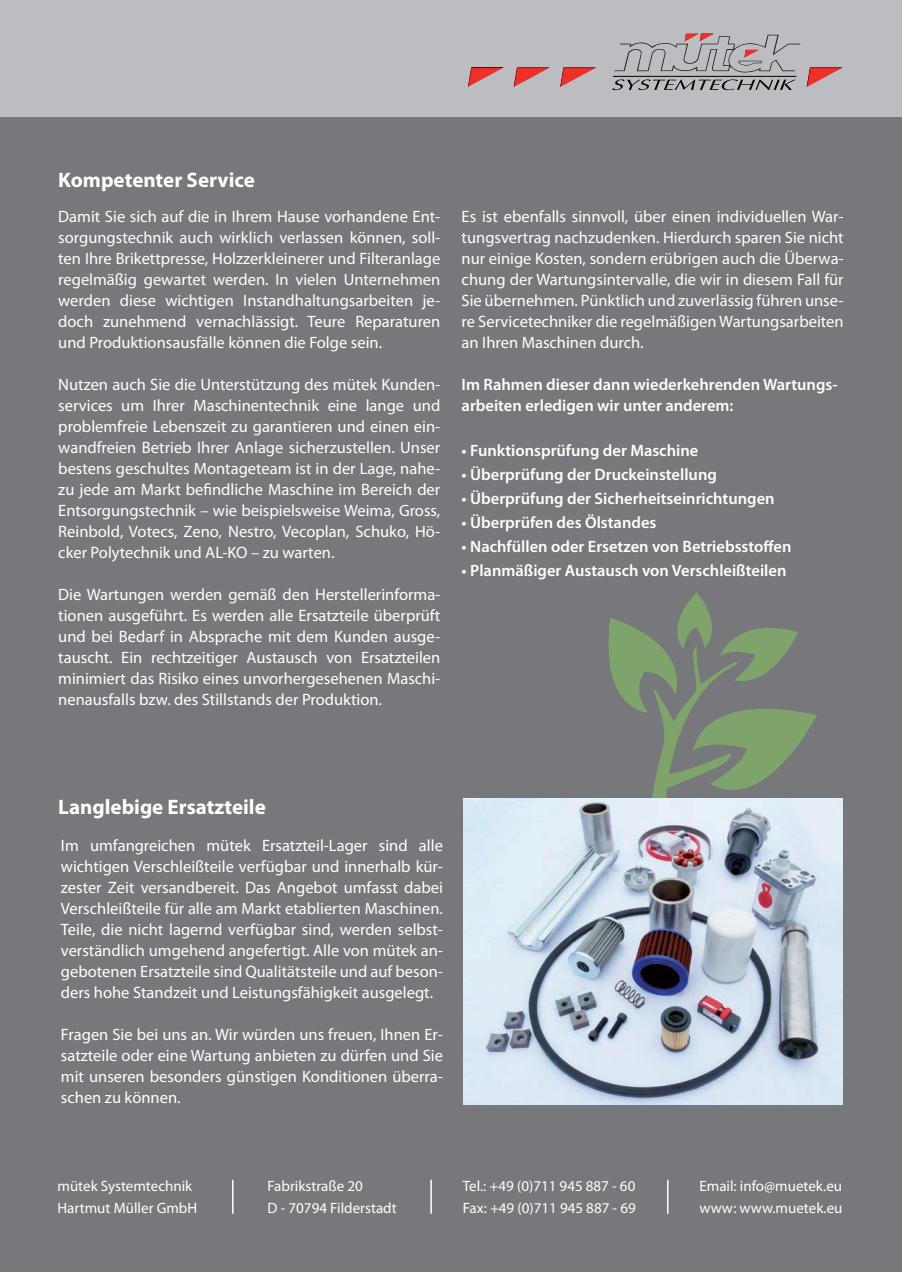
<style>
.page{position:relative;width:902px;height:1272px;background:#fff}
.page>*{position:absolute;margin:0;border:0;box-sizing:border-box;transform-origin:0 0}
.t1{font:700 21px "Myriad Pro";color:#fff}
.t2{font:16.5px/21px "Myriad Pro";color:#fff;text-align:justify}
.t3{font:600 16.5px/21px "Myriad Pro";color:#fff}
.t4{font:15px/22.5px "Myriad Pro";color:#fff}
</style>
<div class="page">
<div style="left:0;top:0;width:901px;height:121px;background:#bcbdc0"></div>
<div style="left:0;top:118px;width:901px;height:1153px;background:#76787b"></div>
<svg style="left:612px;top:34px;width:231px;height:56px"></svg>
<svg style="left:468px;top:67px;width:128px;height:20px"></svg>
<svg style="left:608px;top:592px;width:208px;height:206px"></svg>
<hr style="left:430px;top:1179px;width:2px;height:34px;background:#fff">
<hr style="left:667px;top:1179px;width:1px;height:34px;background:#fff">
<hr style="left:232px;top:1179px;width:1px;height:34px;background:#fff">
<img style="left:463px;top:798px;width:379px;height:306px">
<p class="t1" style="left:58px;top:166px;width:198px">Kompetenter Service</p>
<p class="t2" style="left:58px;top:205px;width:383px">Damit Sie sich auf die in Ihrem Hause vorhandene Ent&shy;sorgungstechnik auch wirklich verlassen können, soll&shy;ten Ihre Brikettpresse, Holzzerkleinerer und Filteranlage regelmäßig gewartet werden. In vielen Unternehmen werden diese wichtigen Instandhaltungsarbeiten je&shy;doch zunehmend vernachlässigt. Teure Reparaturen und Produktionsausfälle können die Folge sein.</p>
<p class="t2" style="left:58px;top:374px;width:383px">Nutzen auch Sie die Unterstützung des mütek Kunden&shy;services um Ihrer Maschinentechnik eine lange und problemfreie Lebenszeit zu garantieren und einen ein&shy;wandfreien Betrieb Ihrer Anlage sicherzustellen. Unser bestens geschultes Montageteam ist in der Lage, nahe&shy;zu jede am Markt befindliche Maschine im Bereich der Entsorgungstechnik – wie beispielsweise Weima, Gross, Reinbold, Votecs, Zeno, Nestro, Vecoplan, Schuko, Hö&shy;cker Polytechnik und AL-KO – zu warten.</p>
<p class="t2" style="left:58px;top:584px;width:383px">Die Wartungen werden gemäß den Herstellerinforma&shy;tionen ausgeführt. Es werden alle Ersatzteile überprüft und bei Bedarf in Absprache mit dem Kunden ausge&shy;tauscht. Ein rechtzeitiger Austausch von Ersatzteilen minimiert das Risiko eines unvorhergesehenen Maschi&shy;nenausfalls bzw. des Stillstands der Produktion.</p>
<p class="t2" style="left:461px;top:206px;width:383px">Es ist ebenfalls sinnvoll, über einen individuellen War&shy;tungsvertrag nachzudenken. Hierdurch sparen Sie nicht nur einige Kosten, sondern erübrigen auch die Überwa&shy;chung der Wartungsintervalle, die wir in diesem Fall für Sie übernehmen. Pünktlich und zuverlässig führen unse&shy;re Servicetechniker die regelmäßigen Wartungsarbeiten an Ihren Maschinen durch.</p>
<p class="t3" style="left:461px;top:373px;width:377px">Im Rahmen dieser dann wiederkehrenden Wartungs&shy;arbeiten erledigen wir unter anderem:</p>
<p class="t3" style="left:461px;top:439px;width:238px">• Funktionsprüfung der Maschine</p>
<p class="t3" style="left:461px;top:463px;width:257px">• Überprüfung der Druckeinstellung</p>
<p class="t3" style="left:461px;top:487px;width:314px">• Überprüfung der Sicherheitseinrichtungen</p>
<p class="t3" style="left:461px;top:511px;width:196px">• Überprüfen des Ölstandes</p>
<p class="t3" style="left:461px;top:535px;width:331px">• Nachfüllen oder Ersetzen von Betriebsstoffen</p>
<p class="t3" style="left:461px;top:559px;width:326px">• Planmäßiger Austausch von Verschleißteilen</p>
<p class="t1" style="left:58px;top:793px;width:209px">Langlebige Ersatzteile</p>
<p class="t2" style="left:61px;top:834px;width:383px">Im umfangreichen mütek Ersatzteil-Lager sind alle wichtigen Verschleißteile verfügbar und innerhalb kür&shy;zester Zeit versandbereit. Das Angebot umfasst dabei Verschleißteile für alle am Markt etablierten Maschinen.<br>Teile, die nicht lagernd verfügbar sind, werden selbst&shy;verständlich umgehend angefertigt. Alle von mütek an&shy;gebotenen Ersatzteile sind Qualitätsteile und auf beson&shy;ders hohe Standzeit und Leistungsfähigkeit ausgelegt.</p>
<p class="t2" style="left:61px;top:1023px;width:383px">Fragen Sie bei uns an. Wir würden uns freuen, Ihnen Er&shy;satzteile oder eine Wartung anbieten zu dürfen und Sie mit unseren besonders günstigen Konditionen überra&shy;schen zu können.</p>
<p class="t4" style="left:57px;top:1174px;width:141px">mütek Systemtechnik<br>Hartmut Müller GmbH</p>
<p class="t4" style="left:267px;top:1174px;width:131px">Fabrikstraße 20<br>D - 70794 Filderstadt</p>
<p class="t4" style="left:463px;top:1174px;width:174px">Tel.: +49 (0)711 945 887 - 60<br>Fax: +49 (0)711 945 887 - 69</p>
<p class="t4" style="left:699px;top:1174px;width:144px">Email: info@muetek.eu www: www.muetek.eu</p>
</div>
